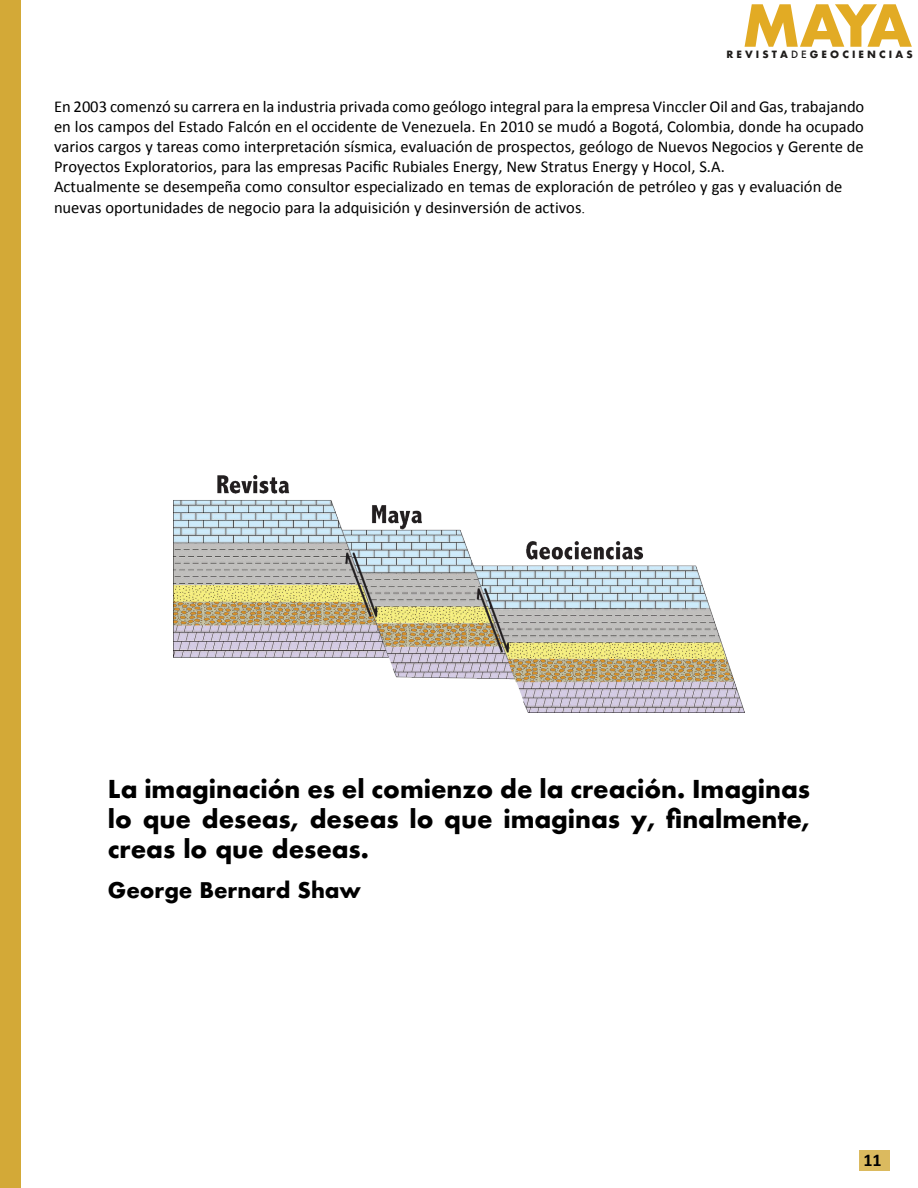
<style>
.page{position:relative;width:918px;height:1188px;background:#fff}
.page>*{position:absolute;margin:0;border:0;box-sizing:border-box;transform-origin:0 0}
.t1{font:700 56.4px "Futura";color:#e2ab24}
.t2{font:700 24px/30px "Futura";color:#000;text-align:justify}
.t3{font:700 21px "Futura";color:#000}
.t4{font:700 18px "Calibri";color:#000}
.t5{font:16.5px/20.1px "Calibri";color:#000}
.t6{font:700 9.75px "Futura";letter-spacing:.315em;color:#1e1c1a}
.s1{font-weight:500}
.s2{font-family:"Times New Roman";font-size:15px}
</style>
<div class="page">
<div style="left:859px;top:1150px;width:31px;height:21px;background:#dbba5f"></div>
<div style="left:0;top:0;width:20px;height:1188px;background:#d3a937"></div>
<img style="left:173px;top:476px;width:572px;height:236px">
<h1 class="t1" style="left:742px;top:0;width:172px">MAYA</h1>
<p class="t6" style="left:726px;top:50px;width:188px">REVISTA<span class="s1">D E</span>GEOCIENCIAS</p>
<p class="t5" style="left:54px;top:98px;width:812px">En 2003 comenzó su carrera en la industria privada como geólogo integral para la empresa Vinccler Oil and Gas, trabajando en los campos del Estado Falcón en el occidente de Venezuela. En 2010 se mudó a Bogotá, Colombia, donde ha ocupado varios cargos y tareas como interpretación sísmica, evaluación de prospectos, geólogo de Nuevos Negocios y Gerente de Proyectos Exploratorios, para las empresas Pacific Rubiales Energy, New Stratus Energy y Hocol, S.A.<br>Actualmente se desempeña como consultor especializado en temas de exploración de petróleo y gas y evaluación de nuevas oportunidades de negocio para la adquisición y desinversión de activos<span class="s2">.</span></p>
<h2 class="t2" style="left:108px;top:777px;width:704px">La imaginación es el comienzo de la creación. Imaginas lo que deseas, deseas lo que imaginas y, finalmente, creas lo que deseas.</h2>
<p class="t3" style="left:108px;top:880px;width:255px">George Bernard Shaw</p>
<p class="t4" style="left:863px;top:1153px;width:20px">11</p>
</div>
